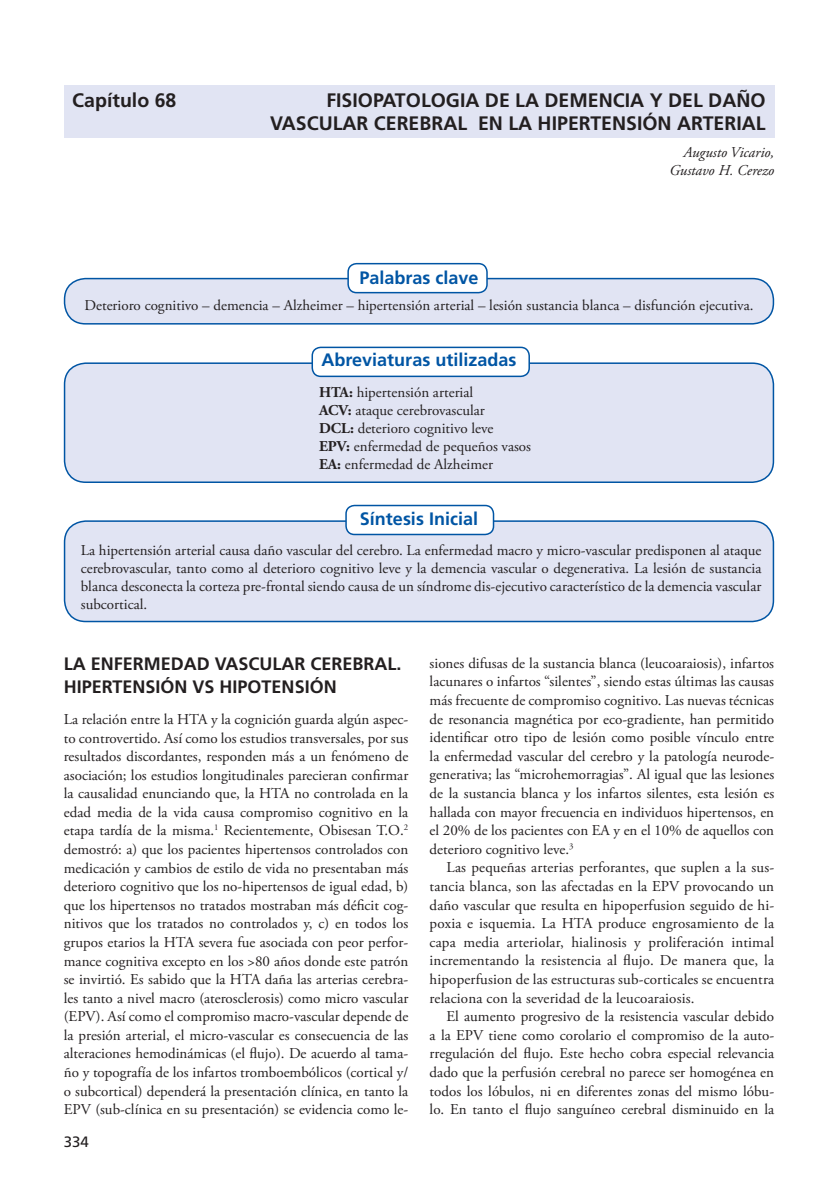
<style>
.page{position:relative;width:838px;height:1178px;background:#fff}
.page>*{position:absolute;margin:0;border:0;box-sizing:border-box;transform-origin:0 0}
.t1{font:700 19.5px/23.4px "Frutiger";color:#231f20;text-align:right}
.t2{font:700 18px/22.2px "Frutiger";color:#231f20}
.t3{font:700 18px "Frutiger";color:#0055a4}
.t4{font:15px/18.6px "Adobe Garamond Pro";color:#231f20;text-align:justify}
.t5{font:italic 15px/18px "Adobe Garamond Pro";color:#231f20;text-align:right}
.t6{font:15px "Frutiger";color:#231f20}
.s1{font-weight:700}
</style>
<div class="page">
<div style="left:64px;top:85px;width:710px;height:52px;background:#e1e4f3"></div>
<div style="left:65px;top:279px;width:708px;height:45px;background:#e1e4f3;border-radius:21px"></div>
<div style="left:64px;top:278px;width:710px;height:47px;border:2px solid #0055a4;border-radius:21px"></div>
<div style="left:65px;top:363px;width:708px;height:119px;background:#e1e4f3;border-radius:21px"></div>
<div style="left:64px;top:362px;width:710px;height:121px;border:2px solid #0055a4;border-radius:21px"></div>
<div style="left:312px;top:347px;width:217px;height:29px;background:#fff;border-radius:9px"></div>
<div style="left:311px;top:347px;width:219px;height:30px;border:2px solid #0055a4;border-radius:9px"></div>
<div style="left:65px;top:521px;width:708px;height:100px;background:#e1e4f3;border-radius:21px"></div>
<div style="left:64px;top:520px;width:710px;height:102px;border:2px solid #0055a4;border-radius:21px"></div>
<div style="left:346px;top:505px;width:147px;height:29px;background:#fff;border-radius:9px"></div>
<div style="left:345px;top:505px;width:149px;height:30px;border:2px solid #0055a4;border-radius:9px"></div>
<div style="left:348px;top:264px;width:139px;height:29px;background:#fff;border-radius:9px"></div>
<div style="left:347px;top:263px;width:141px;height:30px;border:2px solid #0055a4;border-radius:9px"></div>
<h1 class="t1" style="left:72px;top:88px;width:106px">Capítulo 68</h1>
<h1 class="t1" style="left:270px;top:88px;width:497px">FISIOPATOLOGIA DE LA DEMENCIA Y DEL DAÑO<br>VASCULAR CEREBRAL EN LA HIPERTENSIÓN ARTERIAL</h1>
<p class="t5" style="left:669px;top:143px;width:106px">Augusto Vicario,<br>Gustavo H. Cerezo</p>
<p class="t3" style="left:359px;top:267px;width:121px">Palabras clave</p>
<p class="t4" style="left:84px;top:296px;width:670px">Deterioro cognitivo – demencia – Alzheimer – hipertensión arterial – lesión sustancia blanca – disfunción ejecutiva.</p>
<p class="t3" style="left:321px;top:349px;width:196px">Abreviaturas utilizadas</p>
<p class="t4" style="left:319px;top:383px;width:213px;line-height:18px;text-align:left"><span class="s1">HTA:</span> hipertensión arterial<br><span class="s1">ACV:</span> ataque cerebrovascular<br><span class="s1">DCL:</span> deterioro cognitivo leve<br><span class="s1">EPV:</span> enfermedad de pequeños vasos<br><span class="s1">EA:</span> enfermedad de Alzheimer</p>
<p class="t3" style="left:360px;top:508px;width:120px">Síntesis Inicial</p>
<p class="t4" style="left:81px;top:542px;width:682px;line-height:18px">La hipertensión arterial causa daño vascular del cerebro. La enfermedad macro y micro-vascular predisponen al ataque cerebrovascular, tanto como al deterioro cognitivo leve y la demencia vascular o degenerativa. La lesión de sustancia blanca desconecta la corteza pre-frontal siendo causa de un síndrome dis-ejecutivo característico de la demencia vascular subcortical.</p>
<p class="t2" style="left:64px;top:653px;width:339px">LA ENFERMEDAD VASCULAR CEREBRAL.<br>HIPERTENSIÓN VS HIPOTENSIÓN</p>
<p class="t4" style="left:64px;top:710px;width:346px">La relación entre la HTA y la cognición guarda algún aspec&shy;to controvertido. Así como los estudios transversales, por sus resultados discordantes, responden más a un fenómeno de asociación; los estudios longitudinales parecieran confirmar la causalidad enunciando que, la HTA no controlada en la edad media de la vida causa compromiso cognitivo en la etapa tardía de la misma.<sup>1</sup> Recientemente, Obisesan T.O.<sup>2 </sup>demostró: a) que los pacientes hipertensos controlados con medicación y cambios de estilo de vida no presentaban más deterioro cognitivo que los no-hipertensos de igual edad, b) que los hipertensos no tratados mostraban más déficit cog&shy;nitivos que los tratados no controlados y, c) en todos los grupos etarios la HTA severa fue asociada con peor perfor&shy;mance cognitiva excepto en los &gt;80 años donde este patrón se invirtió. Es sabido que la HTA daña las arterias cerebra&shy;les tanto a nivel macro (aterosclerosis) como micro vascular (EPV). Así como el compromiso macro-vascular depende de la presión arterial, el micro-vascular es consecuencia de las alteraciones hemodinámicas (el flujo). De acuerdo al tama&shy;ño y topografía de los infartos tromboembólicos (cortical y/ o subcortical) dependerá la presentación clínica, en tanto la EPV (sub-clínica en su presentación) se evidencia como le-</p>
<p class="t6" style="left:64px;top:1133px;width:27px">334</p>
<p class="t4" style="left:429px;top:654px;width:346px">siones difusas de la sustancia blanca (leucoaraiosis), infartos lacunares o infartos “silentes”, siendo estas últimas las causas más frecuente de compromiso cognitivo. Las nuevas técnicas de resonancia magnética por eco-gradiente, han permitido identificar otro tipo de lesión como posible vínculo entre la enfermedad vascular del cerebro y la patología neurode&shy;generativa; las “microhemorragias”. Al igual que las lesiones de la sustancia blanca y los infartos silentes, esta lesión es hallada con mayor frecuencia en individuos hipertensos, en el 20% de los pacientes con EA y en el 10% de aquellos con deterioro cognitivo leve.<sup>3</sup></p>
<p class="t4" style="left:429px;top:859px;width:346px;text-indent:17px">Las pequeñas arterias perforantes, que suplen a la sus&shy;tancia blanca, son las afectadas en la EPV provocando un daño vascular que resulta en hipoperfusion seguido de hi&shy;poxia e isquemia. La HTA produce engrosamiento de la capa media arteriolar, hialinosis y proliferación intimal incrementando la resistencia al flujo. De manera que, la hipoperfusion de las estructuras sub-corticales se encuentra relaciona con la severidad de la leucoaraiosis.</p>
<p class="t4" style="left:429px;top:1008px;width:346px;text-indent:17px">El aumento progresivo de la resistencia vascular debido a la EPV tiene como corolario el compromiso de la auto&shy;rregulación del flujo. Este hecho cobra especial relevancia dado que la perfusión cerebral no parece ser homogénea en todos los lóbulos, ni en diferentes zonas del mismo lóbu&shy;lo. En tanto el flujo sanguíneo cerebral disminuido en la</p>
</div>
